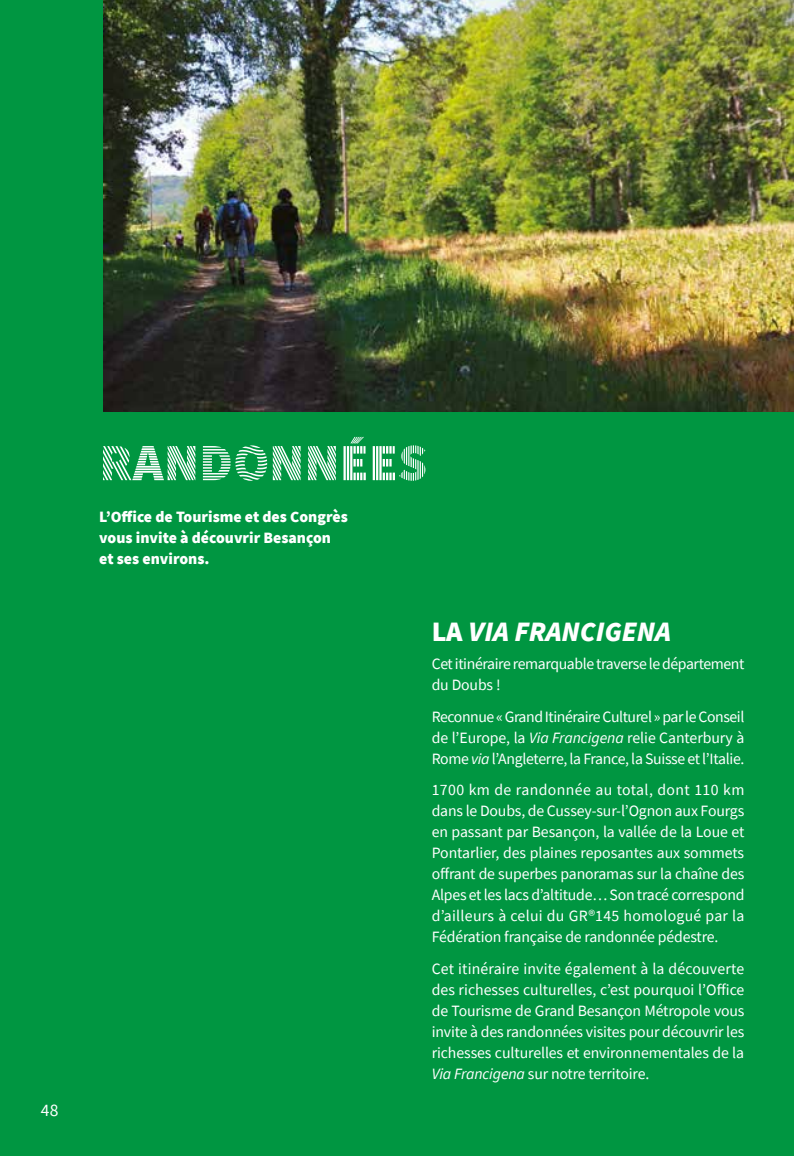
<style>
.page{position:relative;width:794px;height:1156px;background:#009641}
.page>*{position:absolute;margin:0;border:0;box-sizing:border-box;transform-origin:0 0}
.t1{font:900 52.5px "Source Sans Pro DISPLAYV2";color:#fff}
.t2{font:italic 900 28px "Source Sans Pro";color:#fff}
.t3{font:17.5px "Source Sans Pro";color:#fff}
.t4{font:15.75px/21px "Source Sans Pro";letter-spacing:-.02em;color:#fff;text-align:justify}
.t5{font:900 15.75px/21px "Source Sans Pro";color:#fff}
.s1{font-style:normal}
.s2{font-style:italic}
</style>
<div class="page">
<img style="left:103px;top:0;width:691px;height:412px">
<p class="t3" style="left:41px;top:1099px;width:19px">48</p>
<h1 class="t1" style="left:99px;top:435px;width:330px">RANDONNÉES</h1>
<p class="t5" style="left:99px;top:506px;width:250px">L’Office de Tourisme et des Congrès vous invite à découvrir Besançon et ses environs.</p>
<h2 class="t2" style="left:432px;top:612px;width:241px"><span class="s1">LA</span> VIA FRANCIGENA</h2>
<p class="t4" style="left:432px;top:653px;width:314px">Cet itinéraire remarquable traverse le département du Doubs !</p>
<p class="t4" style="left:432px;top:706px;width:314px">Reconnue « Grand Itinéraire Culturel » par le Conseil de l’Europe, la <span class="s2">Via Francigena</span> relie Canterbury à Rome <span class="s2">via</span> l’Angleterre, la France, la Suisse et l’Italie.</p>
<p class="t4" style="left:432px;top:779px;width:314px">1700 km de randonnée au total, dont 110 km dans le Doubs, de Cussey-sur-l’Ognon aux Fourgs en passant par Besançon, la vallée de la Loue et Pontarlier, des plaines reposantes aux sommets offrant de superbes panoramas sur la chaîne des Alpes et les lacs d’altitude… Son tracé correspond d’ailleurs à celui du GR®145 homologué par la Fédération française de randonnée pédestre.</p>
<p class="t4" style="left:432px;top:958px;width:314px">Cet itinéraire invite également à la découverte des richesses culturelles, c’est pourquoi l’Office de Tourisme de Grand Besançon Métropole vous invite à des randonnées visites pour découvrir les richesses culturelles et environnementales de la <span class="s2">Via Francigena</span> sur notre territoire.</p>
</div>
